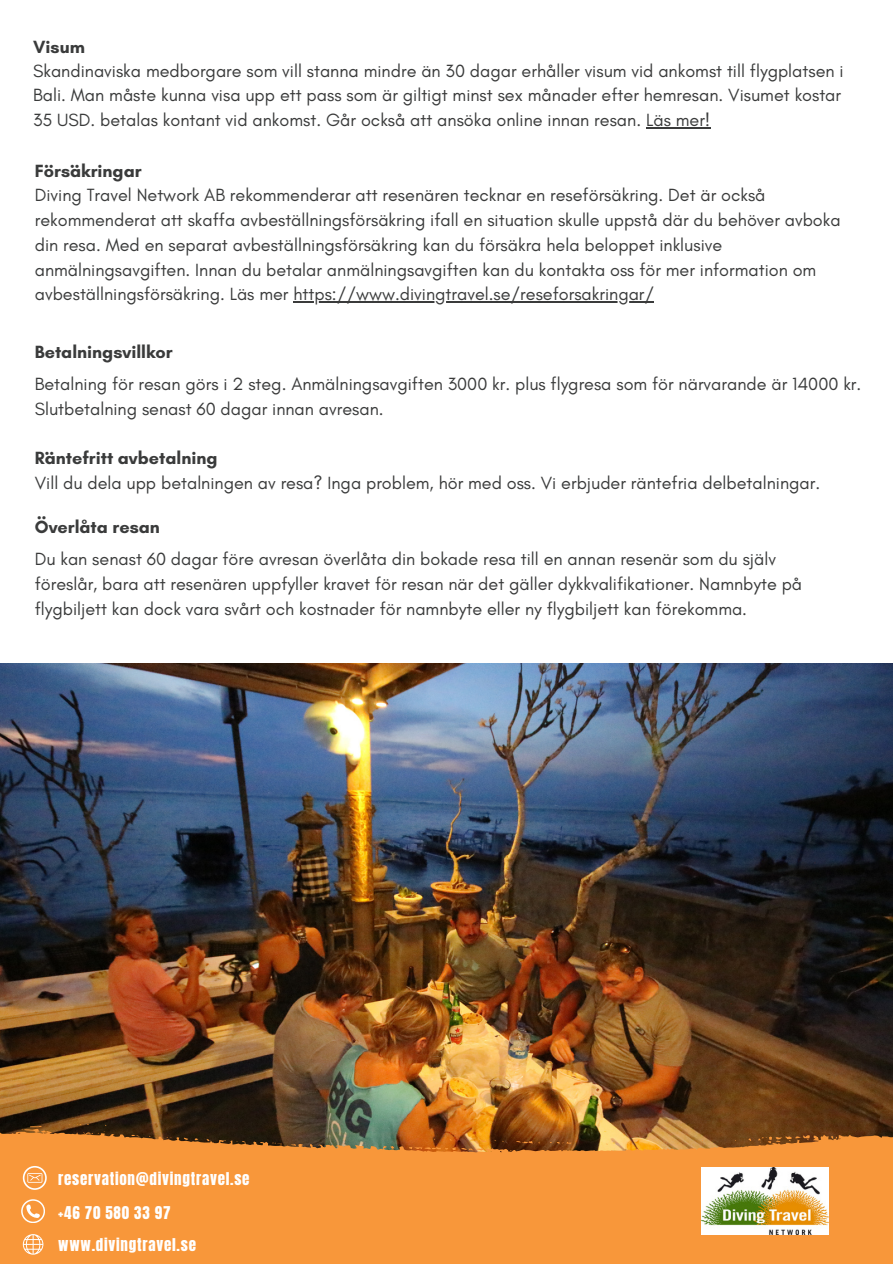
<style>
.page{position:relative;width:893px;height:1264px;background:#fff}
.page>*{position:absolute;margin:0;border:0;box-sizing:border-box;transform-origin:0 0}
.t1{font:18px/24.8px "Glacial Indifference";color:#3a3b3b}
.t2{font:700 18px "Glacial Indifference";color:#3a3b3b}
.t3{font:15px "Anton";letter-spacing:.05em;color:#fff}
</style>
<div class="page">
<img style="left:0;top:663px;width:892px;height:467px">
<svg style="left:0;top:1130px;width:892px;height:133px;background:#ea8f38"></svg>
<svg style="left:383px;top:1145px;width:11px;height:3px"></svg>
<svg style="left:461px;top:1147px;width:22px;height:3px"></svg>
<svg style="left:516px;top:1139px;width:16px;height:4px"></svg>
<svg style="left:409px;top:1146px;width:46px;height:4px"></svg>
<svg style="left:131px;top:1134px;width:8px;height:2px"></svg>
<svg style="left:831px;top:1136px;width:6px;height:4px"></svg>
<svg style="left:22px;top:1125px;width:20px;height:7px"></svg>
<svg style="left:272px;top:1142px;width:10px;height:2px"></svg>
<svg style="left:77px;top:1124px;width:12px;height:1px"></svg>
<svg style="left:236px;top:1140px;width:10px;height:2px"></svg>
<svg style="left:549px;top:1141px;width:22px;height:2px"></svg>
<svg style="left:91px;top:1131px;width:14px;height:3px"></svg>
<svg style="left:758px;top:1134px;width:51px;height:9px"></svg>
<svg style="left:23px;top:1233px;width:20px;height:21px"></svg>
<svg style="left:23px;top:1165px;width:23px;height:24px"></svg>
<svg style="left:21px;top:1199px;width:24px;height:23px"></svg>
<img style="left:701px;top:1167px;width:127px;height:67px">
<hr style="left:293px;top:301px;width:361px;height:1px;background:#3a3b3b">
<hr style="left:646px;top:127px;width:64px;height:1px;background:#3a3b3b">
<p class="t2" style="left:33px;top:35px;width:53px">Visum</p>
<p class="t1" style="left:33px;top:58px;width:812px">Skandinaviska medborgare som vill stanna mindre än 30 dagar erhåller visum vid ankomst till flygplatsen i<br>Bali. Man måste kunna visa upp ett pass som är giltigt minst sex månader efter hemresan. Visumet kostar<br>35 USD. betalas kontant vid ankomst. Går också att ansöka online innan resan. Läs mer!</p>
<p class="t2" style="left:35px;top:160px;width:108px">Försäkringar</p>
<p class="t1" style="left:35px;top:183px;width:807px">Diving Travel Network AB rekommenderar att resenären tecknar en reseförsäkring. Det är också rekommenderat att skaffa avbeställningsförsäkring ifall en situation skulle uppstå där du behöver avboka din resa. Med en separat avbeställningsförsäkring kan du försäkra hela beloppet inklusive anmälningsavgiften. Innan du betalar anmälningsavgiften kan du kontakta oss för mer information om avbeställningsförsäkring. Läs mer https://www.divingtravel.se/reseforsakringar/</p>
<p class="t2" style="left:35px;top:340px;width:139px">Betalningsvillkor</p>
<p class="t1" style="left:35px;top:371px;width:828px">Betalning för resan görs i 2 steg. Anmälningsavgiften 3000 kr. plus flygresa som för närvarande är 14000 kr.<br>Slutbetalning senast 60 dagar innan avresan.</p>
<p class="t2" style="left:35px;top:447px;width:184px">Räntefritt avbetalning</p>
<p class="t1" style="left:35px;top:470px;width:786px">Vill du dela upp betalningen av resa? Inga problem, hör med oss. Vi erbjuder räntefria delbetalningar.</p>
<p class="t2" style="left:35px;top:516px;width:126px">Överlåta resan</p>
<p class="t1" style="left:35px;top:546px;width:742px">Du kan senast 60 dagar före avresan överlåta din bokade resa till en annan resenär som du själv</p>
<p class="t1" style="left:35px;top:571px;width:768px">föreslår, bara att resenären uppfyller kravet för resan när det gäller dykkvalifikationer. Namnbyte på flygbiljett kan dock vara svårt och kostnader för namnbyte eller ny flygbiljett kan förekomma.</p>
<p class="t3" style="left:58px;top:1168px;width:193px">reservation@divingtravel.se</p>
<p class="t3" style="left:58px;top:1202px;width:114px">+46 70 580 33 97</p>
<p class="t3" style="left:58px;top:1233px;width:139px">www.divingtravel.se</p>
</div>
